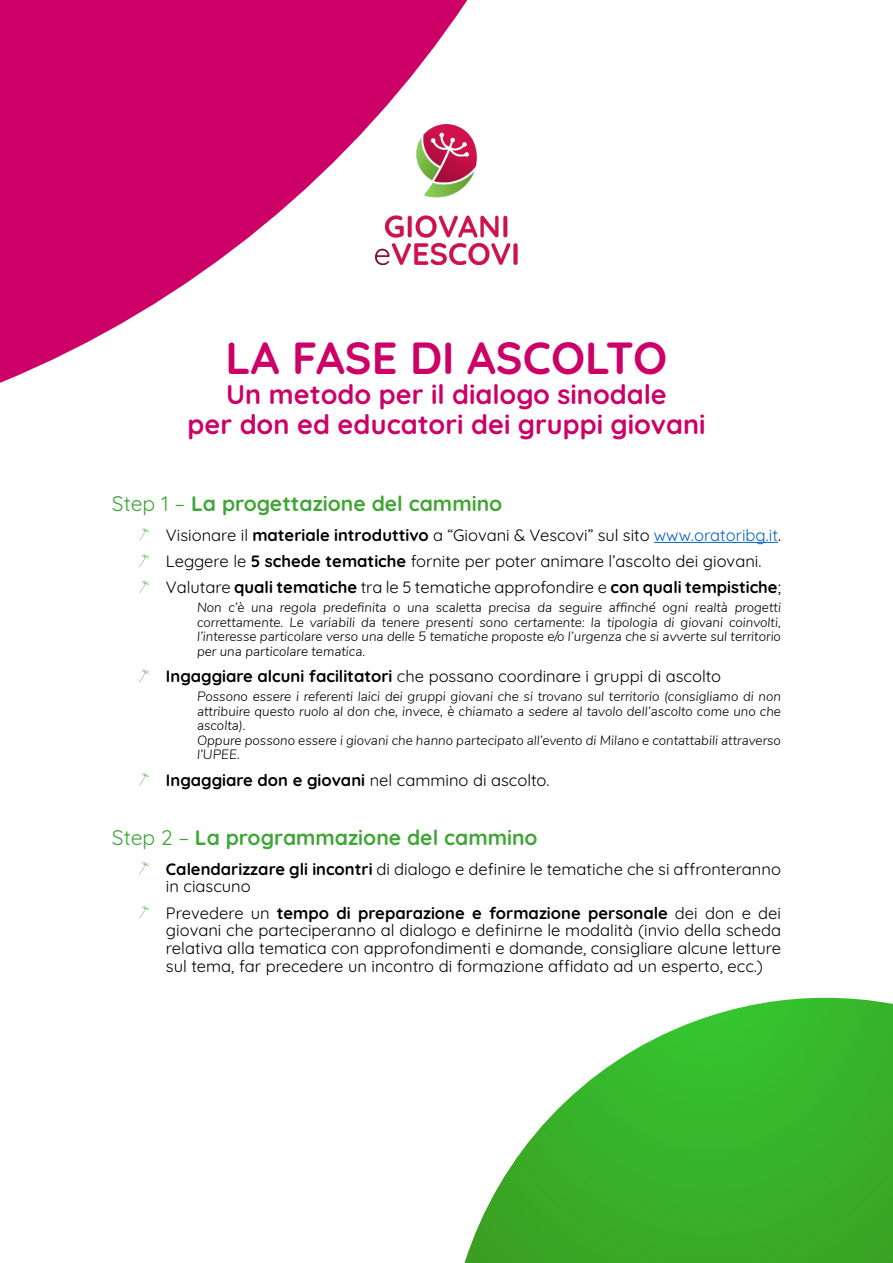
<style>
.page{position:relative;width:893px;height:1263px;background:#fff}
.page>*{position:absolute;margin:0;border:0;box-sizing:border-box;transform-origin:0 0}
.t1{font:700 45px "Quicksand";color:#c06}
.t2{font:700 27px/30px "Quicksand";color:#c06;text-align:center}
.t3{font:700 21px "Quicksand";color:#3fa535}
.t4{font:16.5px/17.9px "Quicksand";color:#000}
.t5{font:700 16.5px "Quicksand";color:#000}
.t6{font:italic 300 13.5px/14.5px "Nunito";color:#000;text-align:justify}
.s1{font-weight:400}
.s2{font-weight:700}
.s3{color:#0563c1}
</style>
<div class="page">
<svg style="left:0;top:0;width:467px;height:383px"></svg>
<hr style="left:654px;top:542px;width:124px;height:1px;background:#0563c1">
<svg style="left:139px;top:528px;width:10px;height:13px"></svg>
<svg style="left:139px;top:554px;width:10px;height:13px"></svg>
<svg style="left:139px;top:580px;width:10px;height:13px"></svg>
<svg style="left:139px;top:669px;width:10px;height:13px"></svg>
<svg style="left:139px;top:773px;width:10px;height:13px"></svg>
<svg style="left:139px;top:861px;width:10px;height:13px"></svg>
<svg style="left:139px;top:906px;width:10px;height:13px"></svg>
<img style="left:375px;top:124px;width:143px;height:141px">
<svg style="left:464px;top:998px;width:429px;height:265px"></svg>
<h1 class="t1" style="left:226px;top:324px;width:443px">LA FASE DI ASCOLTO</h1>
<h2 class="t2" style="left:187px;top:377px;width:519px">Un metodo per il dialogo sinodale<br>per don ed educatori dei gruppi giovani</h2>
<p class="t3" style="left:112px;top:487px;width:392px"><span class="s1">Step 1 –</span> La progettazione del cammino</p>
<p class="t4" style="left:166px;top:520px;width:616px;line-height:26.2px">Visionare il <span class="s2">materiale introduttivo</span> a “Giovani &amp; Vescovi” sul sito <span class="s3">www.oratoribg.it</span>.<br>Leggere le <span class="s2">5 schede tematiche</span> fornite per poter animare l’ascolto dei giovani.<br>Valutare <span class="s2">quali tematiche</span> tra le 5 tematiche approfondire e <span class="s2">con quali tempistiche</span>;</p>
<p class="t6" style="left:197px;top:599px;width:585px">Non c’è una regola predefinita o una scaletta precisa da seguire affinché ogni realtà progetti correttamente. Le variabili da tenere presenti sono certamente: la tipologia di giovani coinvolti, l’interesse particolare verso una delle 5 tematiche proposte e/o l’urgenza che si avverte sul territorio per una particolare tematica.</p>
<p class="t4" style="left:166px;top:666px;width:557px"><span class="s2">Ingaggiare alcuni facilitatori</span> che possano coordinare i gruppi di ascolto</p>
<p class="t6" style="left:197px;top:688px;width:585px;text-align:left">Possono essere i referenti laici dei gruppi giovani che si trovano sul territorio (consigliamo di non attribuire questo ruolo al don che, invece, è chiamato a sedere al tavolo dell’ascolto come uno che ascolta).<br>Oppure possono essere i giovani che hanno partecipato all’evento di Milano e contattabili attraverso l’UPEE.</p>
<p class="t5" style="left:166px;top:767px;width:385px">Ingaggiare don e giovani <span class="s1">nel cammino di ascolto.</span></p>
<p class="t3" style="left:112px;top:821px;width:427px"><span class="s1">Step 2 –</span> La programmazione del cammino</p>
<p class="t4" style="left:166px;top:858px;width:616px"><span class="s2">Calendarizzare gli incontri</span> di dialogo e definire le tematiche che si affronteranno in ciascuno</p>
<p class="t4" style="left:166px;top:902px;width:617px;text-align:justify">Prevedere un <span class="s2">tempo di preparazione e formazione personale</span> dei don e dei giovani che parteciperanno al dialogo e definirne le modalità (invio della scheda relativa alla tematica con approfondimenti e domande, consigliare alcune letture sul tema, far precedere un incontro di formazione affidato ad un esperto, ecc.)</p>
</div>
